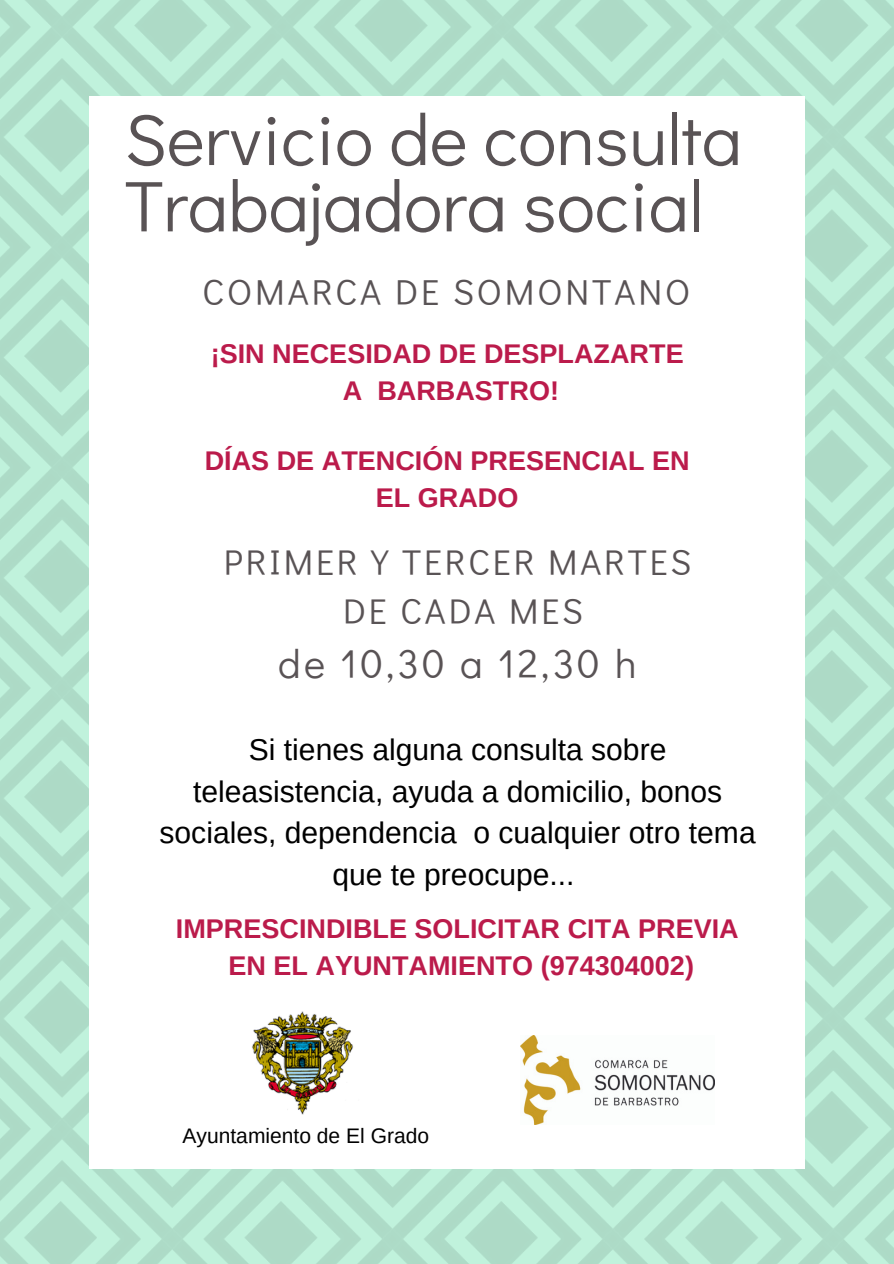
<style>
.page{position:relative;width:894px;height:1264px;background:#fff}
.page>*{position:absolute;margin:0;border:0;box-sizing:border-box;transform-origin:0 0}
.t1{font:72px/66.3px "Didact Gothic";color:#595355}
.t2{font:40.2px "Didact Gothic";letter-spacing:.08em;color:#595355}
.t3{font:36px "Didact Gothic";letter-spacing:.08em;color:#595355}
.t4{font:35.7px/49.5px "Didact Gothic";letter-spacing:.08em;color:#595355;text-align:center}
.t5{font:30px/41.7px "Arimo";color:#000;text-align:center}
.t6{font:700 27px/37.2px "Arimo";color:#bb1b4b;text-align:center}
.t7{font:21px "Arimo";color:#000}
</style>
<div class="page">
<img style="left:0;top:0;width:893px;height:1263px">
<div style="left:89px;top:96px;width:715px;height:1072px;background:#fff"></div>
<img style="left:520px;top:1035px;width:194px;height:89px">
<img style="left:252px;top:1011px;width:101px;height:103px">
<h1 class="t1" style="left:125px;top:104px;width:618px">Servicio de consulta<br>Trabajadora social</h1>
<h3 class="t3" style="left:202px;top:267px;width:489px">COMARCA DE SOMONTANO</h3>
<p class="t6" style="left:211px;top:335px;width:474px">¡SIN NECESIDAD DE DESPLAZARTE<br>A BARBASTRO!</p>
<p class="t6" style="left:205px;top:442px;width:486px">DÍAS DE ATENCIÓN PRESENCIAL EN<br>EL GRADO</p>
<h3 class="t4" style="left:224px;top:536px;width:468px">PRIMER Y TERCER MARTES<br>DE CADA MES</h3>
<h2 class="t2" style="left:278px;top:636px;width:360px">de 10,30 a 12,30 h</h2>
<p class="t5" style="left:159px;top:728px;width:597px">Si tienes alguna consulta sobre teleasistencia, ayuda a domicilio, bonos sociales, dependencia o cualquier otro tema que te preocupe...</p>
<p class="t6" style="left:176px;top:910px;width:564px">IMPRESCINDIBLE SOLICITAR CITA PREVIA<br>EN EL AYUNTAMIENTO (974304002)</p>
<p class="t7" style="left:182px;top:1124px;width:248px">Ayuntamiento de El Grado</p>
</div>
